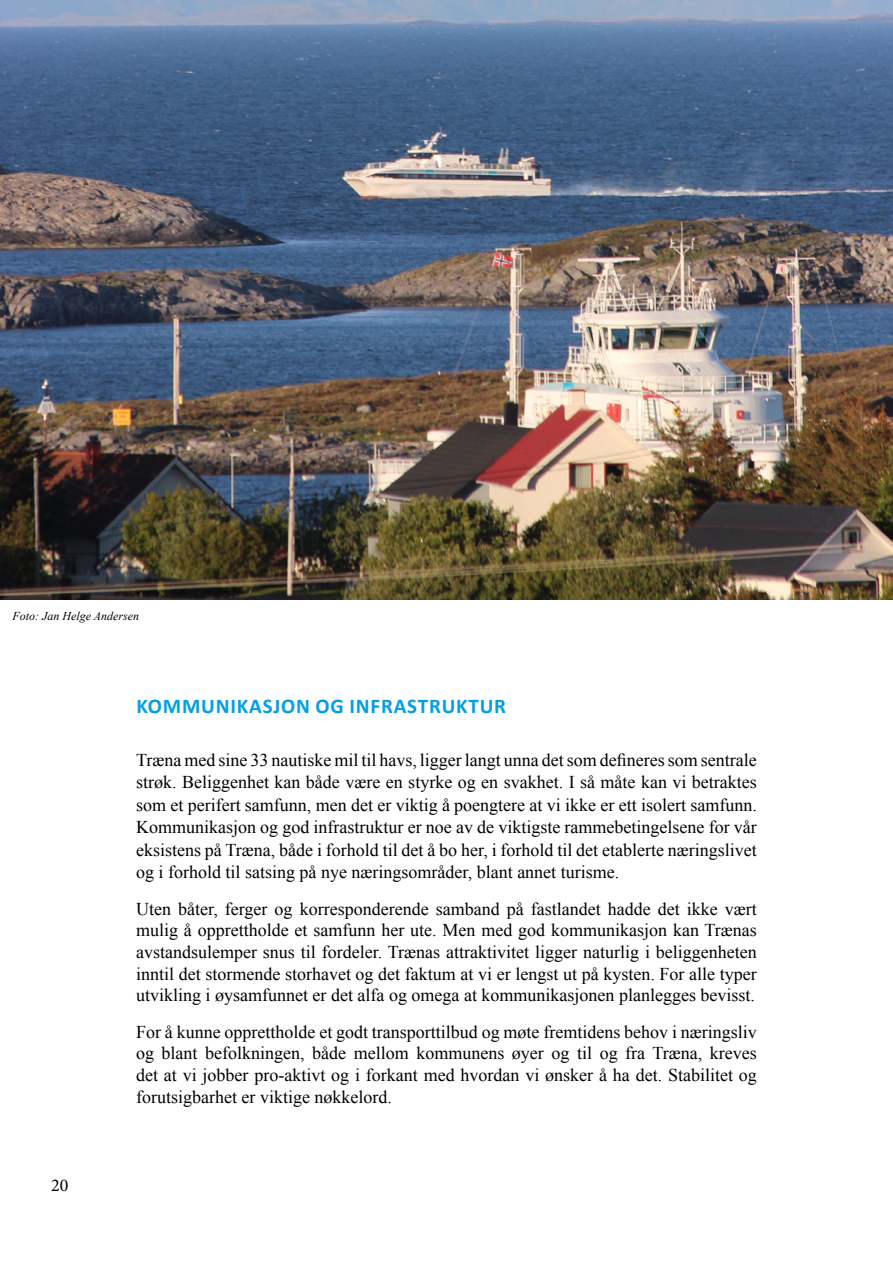
<style>
.page{position:relative;width:893px;height:1263px;background:#fff}
.page>*{position:absolute;margin:0;border:0;box-sizing:border-box;transform-origin:0 0}
.t1{font:700 21px "Calibri";letter-spacing:.04em;color:#009fe3}
.t2{font:18px/21.6px "Times New Roman";color:#000;text-align:justify}
.t3{font:18px "Minion Pro";color:#000}
.t4{font:italic 12px "Times New Roman";color:#000}
</style>
<div class="page">
<img style="left:0;top:0;width:893px;height:600px">
<p class="t4" style="left:12px;top:608px;width:128px">Foto: Jan Helge Andersen</p>
<p class="t3" style="left:51px;top:1173px;width:19px">20</p>
<p class="t1" style="left:136px;top:693px;width:371px">KOMMUNIKASJON OG INFRASTRUKTUR</p>
<p class="t2" style="left:136px;top:748px;width:622px;line-height:22.5px">Træna med sine 33 nautiske mil til havs, ligger langt unna det som defineres som sentrale strøk. Beliggenhet kan både være en styrke og en svakhet. I så måte kan vi betraktes som et perifert samfunn, men det er viktig å poengtere at vi ikke er ett isolert samfunn.<br>Kommunikasjon og god infrastruktur er noe av de viktigste rammebetingelsene for vår eksistens på Træna, både i forhold til det å bo her, i forhold til det etablerte næringslivet og i forhold til satsing på nye næringsområder, blant annet turisme.</p>
<p class="t2" style="left:136px;top:898px;width:622px">Uten båter, ferger og korresponderende samband på fastlandet hadde det ikke vært mulig å opprettholde et samfunn her ute. Men med god kommunikasjon kan Trænas avstandsulemper snus til fordeler. Trænas attraktivitet ligger naturlig i beliggenheten inntil det stormende storhavet og det faktum at vi er lengst ut på kysten. For alle typer utvikling i øysamfunnet er det alfa og omega at kommunikasjonen planlegges bevisst.</p>
<p class="t2" style="left:136px;top:1021px;width:622px">For å kunne opprettholde et godt transporttilbud og møte fremtidens behov i næringsliv og blant befolkningen, både mellom kommunens øyer og til og fra Træna, kreves det at vi jobber pro-aktivt og i forkant med hvordan vi ønsker å ha det. Stabilitet og forutsigbarhet er viktige nøkkelord.</p>
</div>
